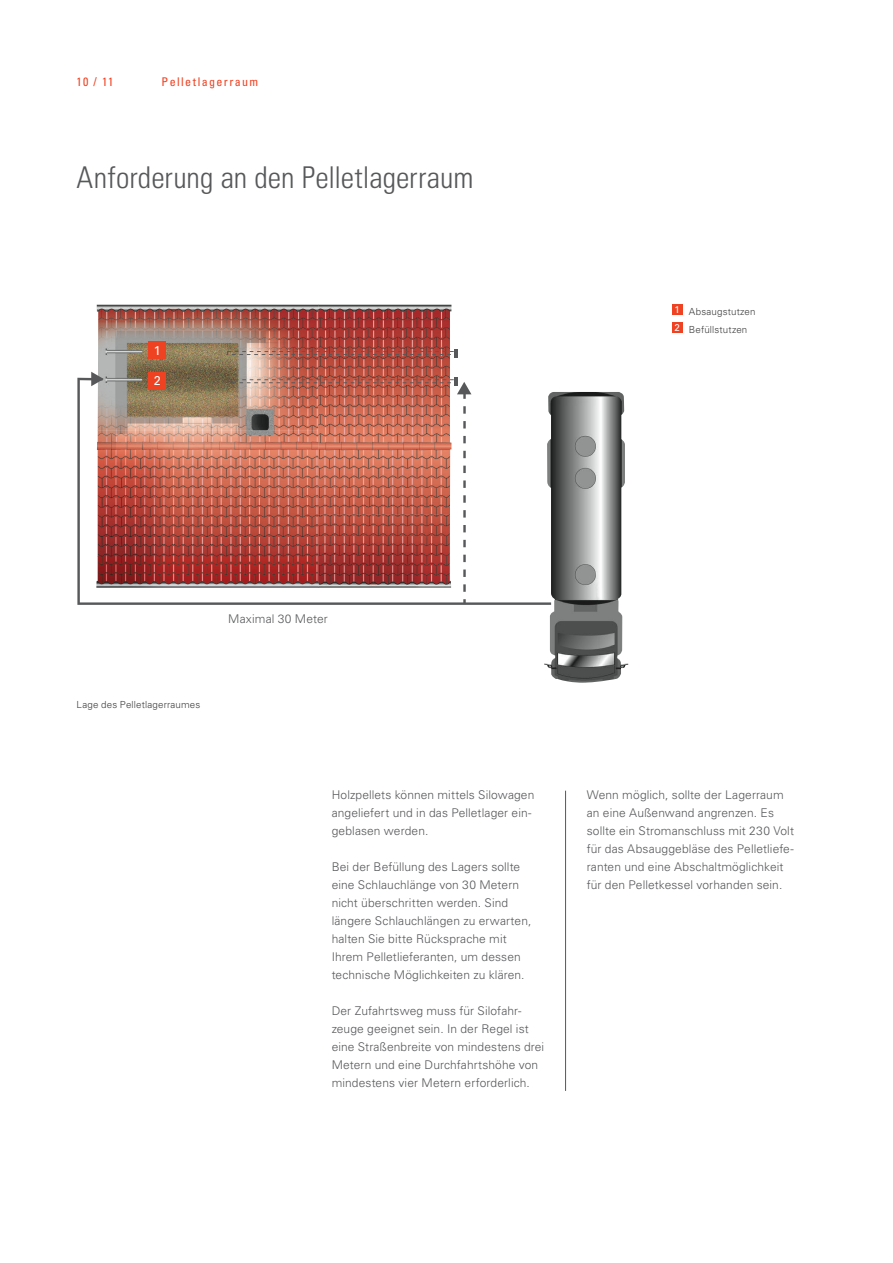
<style>
.page{position:relative;width:893px;height:1263px;background:#fff}
.page>*{position:absolute;margin:0;border:0;box-sizing:border-box;transform-origin:0 0}
.t1{font:30px "Univers LTCYR 47 Light Cond";color:#57585a}
.t2{font:12.75px "Univers LTCYR 55 Roman";color:#fff}
.t3{font:300 12px/18px "Univers LTCYR 45";letter-spacing:.01em;color:#57585a}
.t4{font:condensed 12px "Univers LTCYR 57";letter-spacing:.115em;color:#ef4222}
.t5{font:300 9.75px/18px "Univers LTCYR 45";letter-spacing:.015em;color:#3e3e3f}
</style>
<div class="page">
<img style="left:96px;top:305px;width:355px;height:73px">
<img style="left:544px;top:392px;width:84px;height:291px">
<img style="left:77px;top:378px;width:474px;height:227px">
<svg style="left:91px;top:372px;width:13px;height:14px"></svg>
<svg style="left:227px;top:349px;width:230px;height:8px"></svg>
<svg style="left:463px;top:406px;width:3px;height:8px"></svg>
<svg style="left:463px;top:421px;width:3px;height:7px"></svg>
<svg style="left:463px;top:436px;width:3px;height:7px"></svg>
<svg style="left:463px;top:451px;width:3px;height:7px"></svg>
<svg style="left:463px;top:466px;width:3px;height:7px"></svg>
<svg style="left:463px;top:480px;width:3px;height:8px"></svg>
<svg style="left:463px;top:495px;width:3px;height:8px"></svg>
<svg style="left:463px;top:510px;width:3px;height:8px"></svg>
<svg style="left:463px;top:525px;width:3px;height:7px"></svg>
<svg style="left:463px;top:540px;width:3px;height:7px"></svg>
<svg style="left:463px;top:555px;width:3px;height:7px"></svg>
<svg style="left:463px;top:569px;width:3px;height:8px"></svg>
<svg style="left:463px;top:584px;width:3px;height:8px"></svg>
<svg style="left:463px;top:599px;width:3px;height:5px"></svg>
<img style="left:227px;top:377px;width:244px;height:22px">
<hr style="left:565px;top:791px;width:1px;height:300px;background:#57585a">
<div style="left:149px;top:342px;width:17px;height:17px;background:#ef4222"></div>
<div style="left:149px;top:372px;width:17px;height:17px;background:#ef4222"></div>
<div style="left:672px;top:305px;width:10px;height:10px;background:#ef4222"></div>
<div style="left:672px;top:323px;width:10px;height:10px;background:#ef4222"></div>
<p class="t4" style="left:77px;top:74px;width:39px">10 / 11</p>
<p class="t4" style="left:162px;top:74px;width:98px">Pelletlagerraum</p>
<h1 class="t1" style="left:77px;top:157px;width:398px">Anforderung an den Pelletlagerraum</h1>
<p class="t2" style="left:154px;top:341px;width:9px">1</p>
<p class="t2" style="left:154px;top:372px;width:9px">2</p>
<p class="t5" style="left:674px;top:303px;width:83px"><sup>1</sup> Absaugstutzen<br><sup>2</sup> Befüllstutzen</p>
<p class="t3" style="left:228px;top:610px;width:101px">Maximal 30 Meter</p>
<p class="t5" style="left:77px;top:695px;width:125px">Lage des Pelletlagerraumes</p>
<p class="t3" style="left:332px;top:786px;width:204px">Holzpellets können mittels Silowagen angeliefert und in das Pelletlager ein&shy;geblasen werden.</p>
<p class="t3" style="left:332px;top:858px;width:201px">Bei der Befüllung des Lagers sollte eine Schlauchlänge von 30 Metern nicht überschritten werden. Sind längere Schlauchlängen zu erwarten, halten Sie bitte Rücksprache mit Ihrem Pelletlieferanten, um dessen technische Möglichkeiten zu klären.</p>
<p class="t3" style="left:332px;top:1002px;width:214px">Der Zufahrtsweg muss für Silofahr&shy;zeuge geeignet sein. In der Regel ist eine Straßenbreite von mindestens drei Metern und eine Durchfahrtshöhe von mindestens vier Metern erforderlich.</p>
<p class="t3" style="left:587px;top:786px;width:209px">Wenn möglich, sollte der Lagerraum an eine Außenwand angrenzen. Es sollte ein Stromanschluss mit 230 Volt für das Absauggebläse des Pelletliefe&shy;ranten und eine Abschaltmöglichkeit für den Pelletkessel vorhanden sein.</p>
</div>
